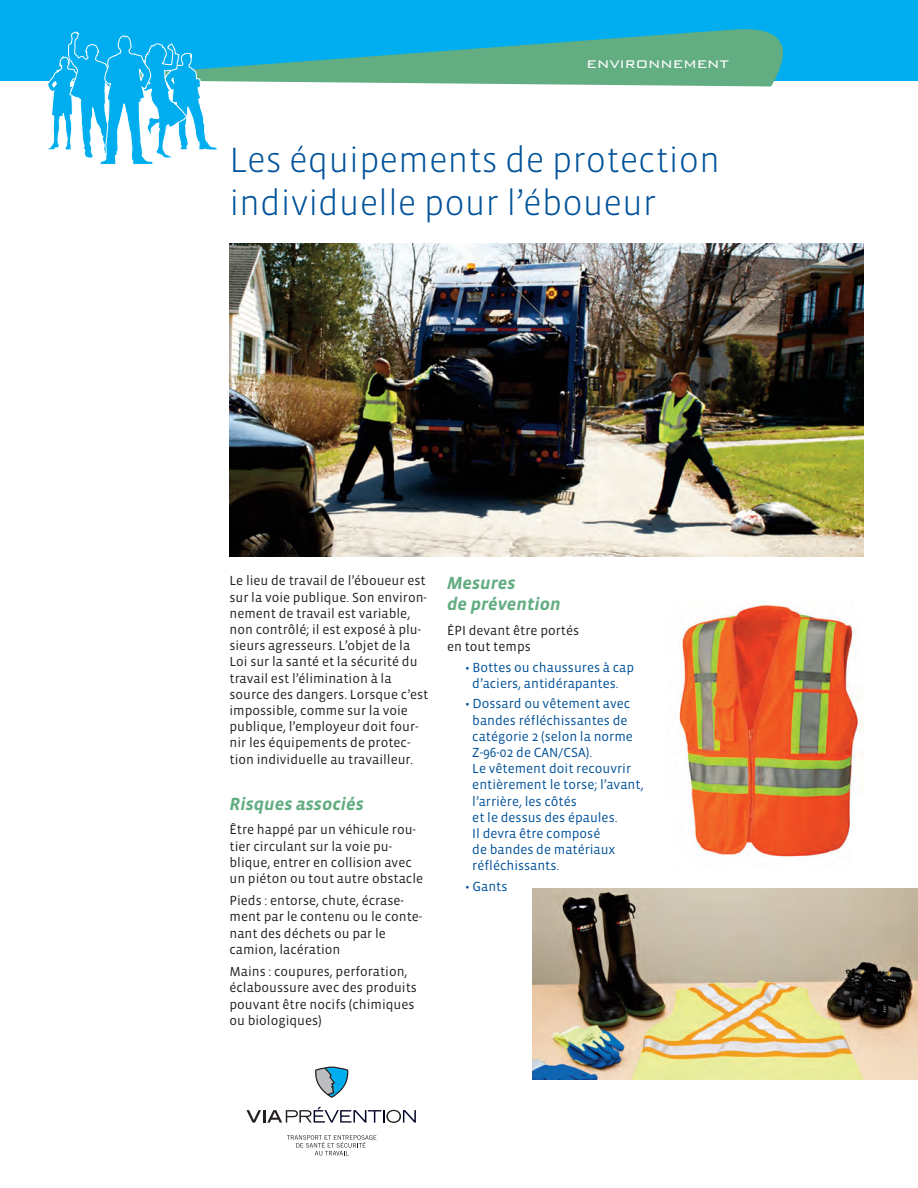
<style>
.page{position:relative;width:918px;height:1188px;background:#fff}
.page>*{position:absolute;margin:0;border:0;box-sizing:border-box;transform-origin:0 0}
.t1{font:300 36px/43.2px "Vista Sans";color:#01529a}
.t2{font:italic 700 18px/21.6px "Vista Sans";color:#63ad82}
.t3{font:300 18px "Bank Gothic BT";color:#fff}
.t4{font:13.5px/16.2px "Vista Sans";color:#231f20}
.t5{font:13.5px/16.2px "Vista Sans";color:#01529a;text-align:center}
</style>
<div class="page">
<div style="left:0;top:0;width:918px;height:81px;background:#00aeef"></div>
<svg style="left:287px;top:1135px;width:89px;height:21px"></svg>
<svg style="left:246px;top:1107px;width:170px;height:16px"></svg>
<svg style="left:315px;top:1067px;width:33px;height:31px"></svg>
<svg style="left:47px;top:29px;width:736px;height:136px"></svg>
<img style="left:230px;top:243px;width:634px;height:314px">
<img style="left:532px;top:888px;width:386px;height:192px">
<img style="left:679px;top:601px;width:185px;height:256px">
<h2 class="t3" style="left:587px;top:52px;width:144px">environnement</h2>
<h1 class="t1" style="left:230px;top:138px;width:492px">Les équipements de protection individuelle pour l’éboueur</h1>
<p class="t4" style="left:230px;top:573px;width:200px">Le lieu de travail de l’éboueur est sur la voie publique. Son environ&shy;nement de travail est variable, non contrôlé; il est exposé à plu&shy;sieurs agresseurs. L’objet de la<br>Loi sur la santé et la sécurité du travail est l’élimination à la source des dangers. Lorsque c’est impossible, comme sur la voie publique, l’employeur doit four&shy;nir les équipements de protec&shy;tion individuelle au travailleur.</p>
<h2 class="t2" style="left:230px;top:793px;width:136px">Risques associés</h2>
<p class="t4" style="left:230px;top:822px;width:195px">Être happé par un véhicule rou&shy;tier circulant sur la voie pu&shy;blique, entrer en collision avec un piéton ou tout autre obstacle</p>
<p class="t4" style="left:230px;top:893px;width:194px">Pieds : entorse, chute, écrase&shy;ment par le contenu ou le conte&shy;nant des déchets ou par le camion, lacération</p>
<p class="t4" style="left:230px;top:963px;width:189px">Mains : coupures, perforation, éclaboussure avec des produits pouvant être nocifs (chimiques ou biologiques)</p>
<h2 class="t2" style="left:447px;top:572px;width:115px">Mesures<br>de prévention</h2>
<p class="t4" style="left:447px;top:622px;width:134px">ÉPI devant être portés en tout temps</p>
<p class="t5" style="left:465px;top:659px;width:171px">• Bottes ou chaussures à cap d’aciers, antidérapantes.</p>
<p class="t5" style="left:472px;top:696px;width:173px;text-align:left;text-indent:-7px">• Dossard ou vêtement avec bandes réfléchissantes de catégorie 2 (selon la norme<br>Z-96-02 de CAN/CSA).<br>Le vêtement doit recouvrir entièrement le torse; l’avant, l’arrière, les côtés<br>et le dessus des épaules.<br>Il devra être composé<br>de bandes de matériaux réfléchissants.</p>
<p class="t5" style="left:465px;top:878px;width:44px">• Gants</p>
</div>
